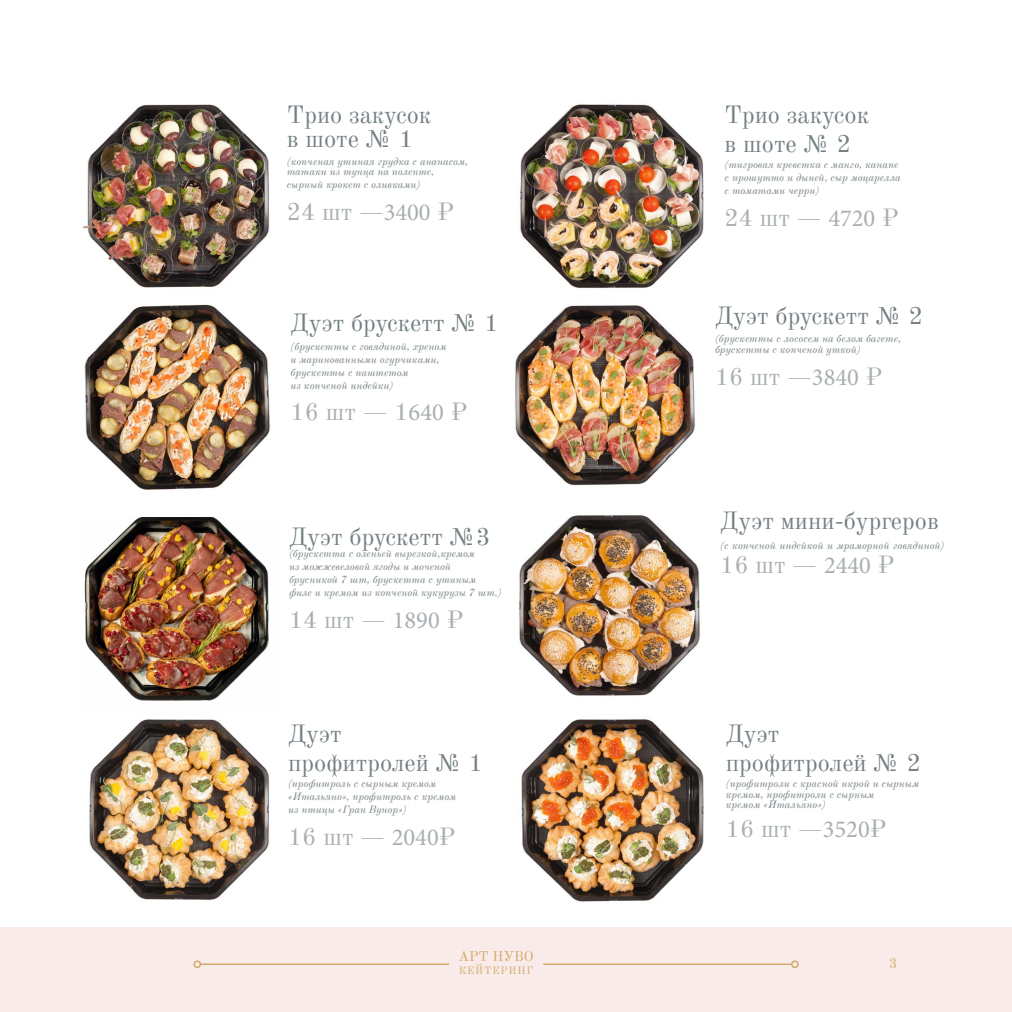
<style>
.page{position:relative;width:1012px;height:1012px;background:#fff}
.page>*{position:absolute;margin:0;border:0;box-sizing:border-box;transform-origin:0 0}
.t1{font:24.5px/29.4px "Old Standard TT";color:#758084}
.t2{font:24.5px "Old Standard TT";color:#a8aeb1}
.t3{font:14px "Old Standard TT";color:#d2ab67}
.t4{font:italic 10.5px/13px "Old Standard TT";color:#758084}
.t5{font:10.5px "Old Standard TT";letter-spacing:.08em;color:#d2ab67}
.s1{font-family:"Minion Pro"}
</style>
<div class="page">
<img style="left:84px;top:517px;width:185px;height:184px">
<img style="left:519px;top:515px;width:181px;height:181px">
<img style="left:82px;top:104px;width:188px;height:184px">
<img style="left:520px;top:104px;width:184px;height:184px">
<div style="left:0;top:928px;width:1012px;height:84px;background:#f9ebe9"></div>
<hr style="left:200px;top:963px;width:249px;height:2px;background:#d2ab67">
<div style="left:193px;top:960px;width:8px;height:8px;border:2px solid #d2ab67;border-radius:50%"></div>
<hr style="left:543px;top:963px;width:249px;height:2px;background:#d2ab67">
<div style="left:791px;top:960px;width:8px;height:8px;border:2px solid #d2ab67;border-radius:50%"></div>
<img style="left:84px;top:304px;width:186px;height:186px">
<img style="left:515px;top:305px;width:180px;height:181px">
<img style="left:89px;top:719px;width:181px;height:181px">
<img style="left:521px;top:719px;width:183px;height:183px">
<h1 class="t1" style="left:287px;top:101px;width:146px;line-height:23.4px">Трио закусок в шоте № 1</h1>
<p class="t4" style="left:287px;top:155px;width:183px;line-height:10.5px">(копченая утиная грудка с ананасом, татаки из тунца на поленте,</p>
<p class="t4" style="left:287px;top:178px;width:135px">сырный крокет с оливками)</p>
<h1 class="t2" style="left:287px;top:193px;width:169px">24 шт —<span class="s1">3400</span> ₽</h1>
<h1 class="t1" style="left:291px;top:307px;width:210px">Дуэт брускетт № 1</h1>
<p class="t4" style="left:291px;top:339px;width:157px">(брускетты с говядиной, хреном и маринованными огурчиками, брускетты с паштетом<br>из копченой индейки)</p>
<h1 class="t2" style="left:291px;top:394px;width:178px">16 шт — 1<span class="s1">640</span> ₽</h1>
<h1 class="t1" style="left:289px;top:520px;width:203px">Дуэт брускетт №3</h1>
<p class="t4" style="left:289px;top:547px;width:214px">(брускетта с оленьей вырезкой,кремом<br>из можжевеловой ягоды и моченой брусникой 7 шт, брускетта с утиным<br>филе и кремом из копченой кукурузы 7 шт.)</p>
<h1 class="t2" style="left:289px;top:601px;width:176px">14 шт — <span class="s1">1890</span> ₽</h1>
<h1 class="t1" style="left:288px;top:717px;width:197px">Дуэт профитролей № 1</h1>
<p class="t4" style="left:288px;top:776px;width:170px">(профитроль с сырным кремом «Итальяно», профитроль с кремом из птицы «Гран Вунор»)</p>
<h1 class="t2" style="left:288px;top:818px;width:169px">16 шт — <span class="s1">2040</span>₽</h1>
<h2 class="t3" style="left:458px;top:946px;width:77px">АРТ НУВО</h2>
<p class="t5" style="left:459px;top:963px;width:76px">КЕЙТЕРИНГ</p>
<h1 class="t1" style="left:725px;top:99px;width:146px">Трио закусок в шоте № 2</h1>
<p class="t4" style="left:725px;top:158px;width:178px">(тигровая креветка с манго, канапе с прошутто и дыней, сыр моцарелла с томатами черри)</p>
<h1 class="t2" style="left:725px;top:199px;width:176px">24 шт — <span class="s1">4720</span> ₽</h1>
<h1 class="t1" style="left:715px;top:299px;width:210px">Дуэт брускетт № 2</h1>
<p class="t4" style="left:715px;top:333px;width:187px;line-height:10.5px">(брускетты с лососем на белом багете, брускетты с копченой уткой)</p>
<h1 class="t2" style="left:715px;top:358px;width:169px">16 шт —<span class="s1">3840</span> ₽</h1>
<h1 class="t1" style="left:720px;top:504px;width:220px">Дуэт мини-бургеров</h1>
<p class="t4" style="left:720px;top:538px;width:226px">(с копченой индейкой и мраморной говядиной)</p>
<h1 class="t2" style="left:720px;top:546px;width:176px">16 шт — <span class="s1">2440</span> ₽</h1>
<h1 class="t1" style="left:726px;top:717px;width:197px">Дуэт профитролей № 2</h1>
<p class="t4" style="left:726px;top:778px;width:195px;line-height:10.5px">(профитроли с красной икрой и сырным кремом, профитроли с сырным<br>кремом «Итальяно»)</p>
<h1 class="t2" style="left:726px;top:811px;width:162px">16 шт —<span class="s1">3520</span>₽</h1>
<h2 class="t3" style="left:889px;top:952px;width:10px">3</h2>
</div>
